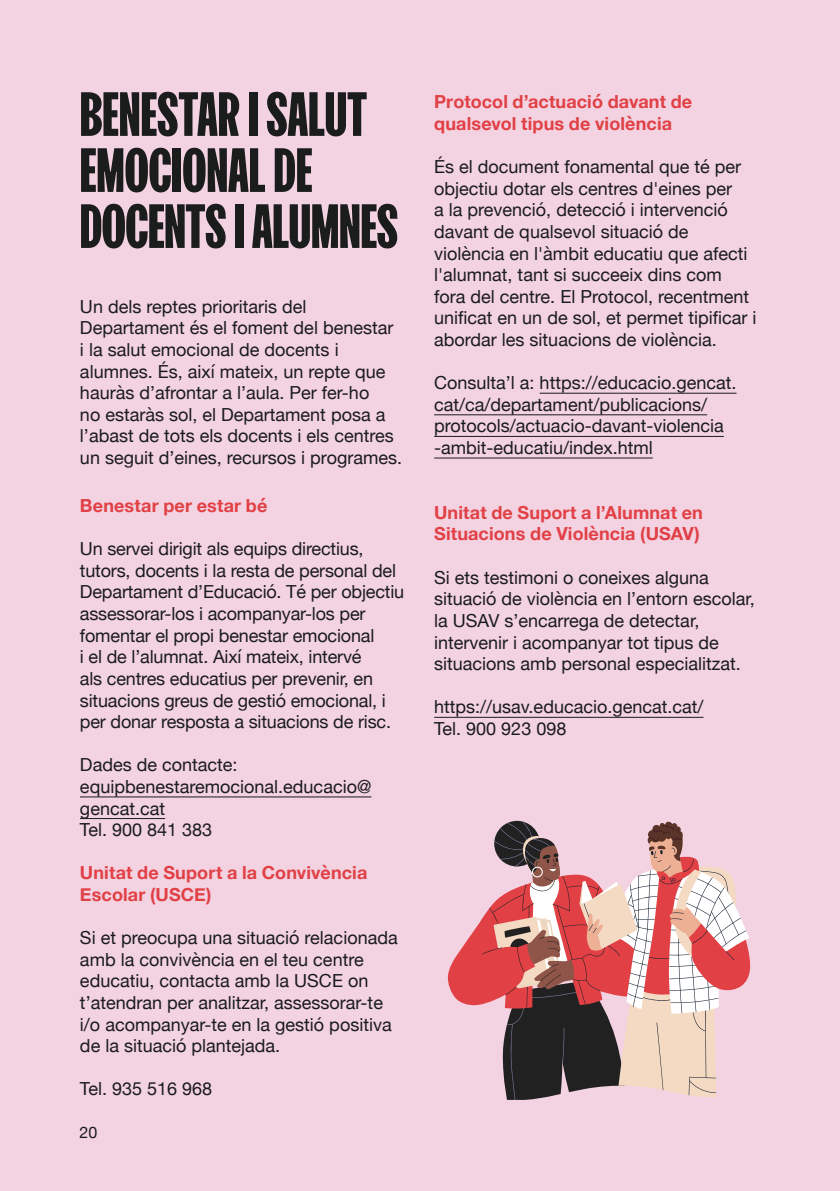
<style>
.page{position:relative;width:840px;height:1191px;background:#fff}
.page>*{position:absolute;margin:0;border:0;box-sizing:border-box;transform-origin:0 0}
.t1{font:60px/56px "FK Screamer Legacy Upright";color:#1b1c1c}
.Notes{font:18px/21.6px "Helvetica Neue";color:#1b1c1c}
.t2{font:700 18px/21.6px "Helvetica Neue";letter-spacing:.01em;color:#e14045}
.t3{font:16px "Helvetica Neue";color:#1b1c1c}
</style>
<div class="page">
<div style="left:0;top:0;width:839px;height:1191px;background:#f3d2e1"></div>
<hr style="left:80px;top:796px;width:291px;height:1px;background:#1b1c1c">
<hr style="left:80px;top:818px;width:85px;height:1px;background:#1b1c1c">
<hr style="left:539px;top:393px;width:197px;height:1px;background:#1b1c1c">
<hr style="left:434px;top:414px;width:272px;height:1px;background:#1b1c1c">
<hr style="left:434px;top:436px;width:289px;height:1px;background:#1b1c1c">
<hr style="left:434px;top:458px;width:218px;height:1px;background:#1b1c1c">
<hr style="left:434px;top:717px;width:269px;height:1px;background:#1b1c1c">
<svg style="left:447px;top:821px;width:304px;height:279px"></svg>
<hr style="left:689px;top:1076px;width:26px;height:2px;background:#142130">
<svg style="left:688px;top:1080px;width:27px;height:13px"></svg>
<h2 class="t1" style="left:80px;top:87px;width:319px">BENESTAR I SALUT<br>EMOCIONAL DE<br>DOCENTS I ALUMNES</h2>
<p class="Notes" style="left:80px;top:296px;width:323px">Un dels reptes prioritaris del Departament és el foment del benestar<br>i la salut emocional de docents i alumnes. És, així mateix, un repte que hauràs d’afrontar a l’aula. Per fer-ho<br>no estaràs sol, el Departament posa a l’abast de tots els docents i els centres un seguit d’eines, recursos i programes.</p>
<h3 class="t2" style="left:80px;top:495px;width:189px">Benestar per estar bé</h3>
<p class="Notes" style="left:80px;top:539px;width:325px">Un servei dirigit als equips directius, tutors, docents i la resta de personal del Departament d’Educació. Té per objectiu assessorar-los i acompanyar-los per fomentar el propi benestar emocional<br>i el de l’alumnat. Així mateix, intervé<br>als centres educatius per prevenir, en situacions greus de gestió emocional, i per donar resposta a situacions de risc.</p>
<p class="Notes" style="left:80px;top:755px;width:159px">Dades de contacte:</p>
<p class="Notes" style="left:80px;top:776px;width:293px">equipbenestaremocional.educacio@ gencat.cat</p>
<p class="Notes" style="left:80px;top:820px;width:134px">Tel. 900 841 383</p>
<h3 class="t2" style="left:80px;top:862px;width:289px">Unitat de Suport a la Convivència<br>Escolar (USCE)</h3>
<p class="Notes" style="left:80px;top:928px;width:319px">Si et preocupa una situació relacionada amb la convivència en el teu centre educatiu, contacta amb la USCE on t’atendran per analitzar, assessorar-te i/o acompanyar-te en la gestió positiva de la situació plantejada.</p>
<p class="Notes" style="left:80px;top:1079px;width:134px">Tel. 935 516 968</p>
<p class="t3" style="left:79px;top:1121px;width:19px">20</p>
<h3 class="t2" style="left:434px;top:92px;width:259px">Protocol d’actuació davant de qualsevol tipus de violència</h3>
<p class="Notes" style="left:434px;top:157px;width:324px">És el document fonamental que té per objectiu dotar els centres d'eines per<br>a la prevenció, detecció i intervenció davant de qualsevol situació de violència en l'àmbit educatiu que afecti l'alumnat, tant si succeeix dins com fora del centre. El Protocol, recentment unificat en un de sol, et permet tipificar i abordar les situacions de violència.</p>
<p class="Notes" style="left:434px;top:373px;width:304px">Consulta’l a: https://educacio.gencat. cat/ca/departament/publicacions/ protocols/actuacio-davant-violencia -ambit-educatiu/index.html</p>
<h3 class="t2" style="left:434px;top:502px;width:270px">Unitat de Suport a l’Alumnat en<br>Situacions de Violència (USAV)</h3>
<p class="Notes" style="left:434px;top:567px;width:322px">Si ets testimoni o coneixes alguna situació de violència en l’entorn escolar, la USAV s’encarrega de detectar, intervenir i acompanyar tot tipus de situacions amb personal especialitzat.</p>
<p class="Notes" style="left:434px;top:697px;width:271px">https://usav.educacio.gencat.cat/</p>
<p class="Notes" style="left:434px;top:718px;width:134px">Tel. 900 923 098</p>
</div>
